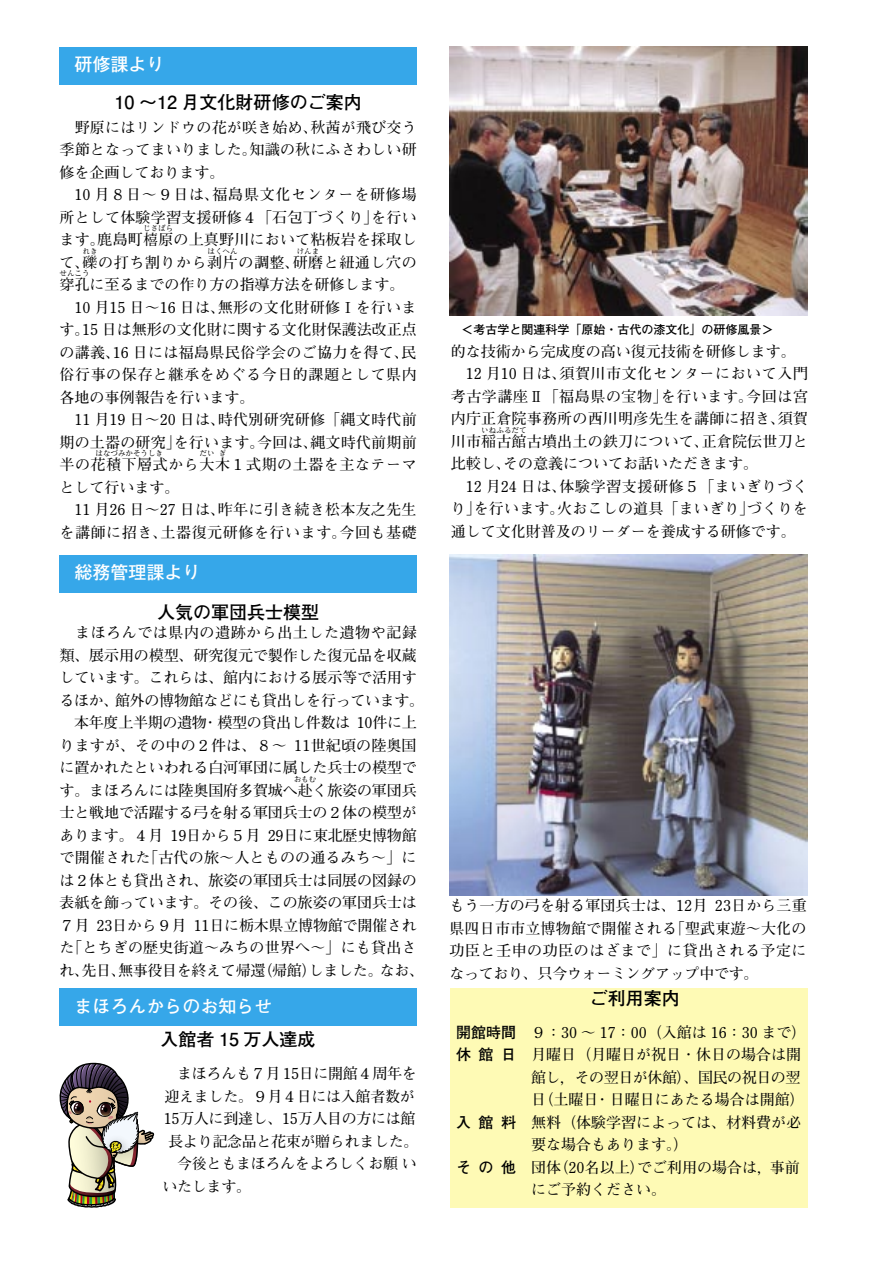
<style>
.page{position:relative;width:893px;height:1263px;background:#fff}
.page>*{position:absolute;margin:0;border:0;box-sizing:border-box;transform-origin:0 0}
.t1{font:700 18px "Futo Go B101 Pro";color:#000}
.t2{font:700 18px "Futo Go B101 Pro";color:#fff}
.t3{font:700 15px/22.5px "Futo Min A101 Pro";color:#000;text-align:justify}
.t4{font:700 15px/22.5px "Futo Min A101 Pro";letter-spacing:-.02em;color:#000;text-align:center}
.t5{font:700 15px/22.5px "Futo Min A101 Pro";letter-spacing:.04em;color:#000}
.t6{font:700 12px "Futo Go B101 Pro";color:#000}
.t7{font:700 7.5px "Futo Min A101 Pro";color:#000}
.s1{font-family:"Futo Go B101 Pro"}
</style>
<div class="page">
<div style="left:451px;top:989px;width:357px;height:219px;background:#fefab5"></div>
<div style="left:60px;top:988px;width:357px;height:38px;background:#36a7e9"></div>
<div style="left:60px;top:47px;width:357px;height:38px;background:#36a7e9"></div>
<div style="left:60px;top:555px;width:357px;height:38px;background:#36a7e9"></div>
<img style="left:449px;top:47px;width:358px;height:269px">
<img style="left:449px;top:555px;width:358px;height:341px">
<svg style="left:60px;top:1063px;width:94px;height:145px"></svg>
<p class="t2" style="left:74px;top:50px;width:91px">研修課より</p>
<p class="t1" style="left:115px;top:87px;width:249px">10 ～12 月文化財研修のご案内</p>
<p class="t3" style="left:60px;top:114px;width:359px">　野原にはリンドウの花が咲き始め、秋茜が飛び交う季節となってまいりました。知識の秋にふさわしい研修を企画しております。</p>
<p class="t3" style="left:60px;top:182px;width:359px">　10 月８日～９日は、福島県文化センターを研修場所として体験学習支援研修４「石包丁づくり」を行います。鹿島町橲原の上真野川において粘板岩を採取し</p>
<p class="t7" style="left:143px;top:223px;width:31px">じさばら</p>
<p class="t5" style="left:60px;top:249px;width:359px">て、礫の打ち割りから剥片の調整、研磨と紐通し穴の</p>
<p class="t7" style="left:83px;top:245px;width:17px">れき</p>
<p class="t7" style="left:208px;top:245px;width:31px">はくへん</p>
<p class="t7" style="left:297px;top:245px;width:24px">けんま</p>
<p class="t3" style="left:60px;top:272px;width:347px">穿孔に至るまでの作り方の指導方法を研修します。</p>
<p class="t7" style="left:60px;top:268px;width:31px">せんこう</p>
<p class="t3" style="left:60px;top:294px;width:359px">　10 月15 日～16 日は、無形の文化財研修Ⅰを行います。15 日は無形の文化財に関する文化財保護法改正点の講義、16 日には福島県民俗学会のご協力を得て、民俗行事の保存と継承をめぐる今日的課題として県内各地の事例報告を行います。</p>
<p class="t3" style="left:60px;top:407px;width:359px">　11 月19 日～20 日は、時代別研究研修「縄文時代前期の土器の研究」を行います。今回は、縄文時代前期前半の花積下層式から大木１式期の土器を主なテーマ</p>
<p class="t7" style="left:96px;top:448px;width:69px">はなづみかそうしき</p>
<p class="t7" style="left:200px;top:448px;width:16px">だい</p>
<p class="t7" style="left:219px;top:448px;width:9px">ぎ</p>
<p class="t3" style="left:60px;top:474px;width:121px">として行います。</p>
<p class="t5" style="left:60px;top:497px;width:359px">　11 月26 日～27 日は、昨年に引き続き松本友之先生を講師に招き、土器復元研修を行います。今回も基礎</p>
<p class="t2" style="left:74px;top:558px;width:127px">総務管理課より</p>
<p class="t1" style="left:157px;top:597px;width:163px">人気の軍団兵士模型</p>
<p class="t3" style="left:60px;top:620px;width:366px;text-align:left">　まほろんでは県内の遺跡から出土した遺物や記録類、展示用の模型、研究復元で製作した復元品を収蔵しています。これらは、館内における展示等で活用するほか、館外の博物館などにも貸出しを行っています。</p>
<p class="t3" style="left:60px;top:710px;width:359px">　本年度上半期の遺物・模型の貸出し件数は 10件に上りますが、その中の２件は、８～ 11世紀頃の陸奥国に置かれたといわれる白河軍団に属した兵士の模型です。まほろんには陸奥国府多賀城へ赴く旅姿の軍団兵</p>
<p class="t7" style="left:294px;top:773px;width:24px">おもむ</p>
<p class="t3" style="left:60px;top:800px;width:366px;text-align:left">士と戦地で活躍する弓を射る軍団兵士の２体の模型があります。４月 19日から５月 29日に東北歴史博物館で開催された「古代の旅～人とものの通るみち～」には２体とも貸出され、旅姿の軍団兵士は同展の図録の表紙を飾っています。その後、この旅姿の軍団兵士は<br>７月 23日から９月 11日に栃木県立博物館で開催された「とちぎの歴史街道～みちの世界へ～」にも貸出され、先日、無事役目を終えて帰還（帰館）しました。なお、</p>
<p class="t2" style="left:74px;top:991px;width:199px">まほろんからのお知らせ</p>
<p class="t1" style="left:161px;top:1025px;width:157px">入館者 15 万人達成</p>
<p class="t4" style="left:163px;top:1060px;width:257px">　まほろんも７月 15日に開館４周年を迎えました。９月４日には入館者数が<br>15万人に到達し、15万人目の方には館長より記念品と花束が贈られました。</p>
<p class="t4" style="left:163px;top:1150px;width:256px;text-align:left">　今後ともまほろんをよろしくお願いいたします。</p>
<p class="t6" style="left:449px;top:319px;width:325px">　＜考古学と関連科学「原始・古代の漆文化」の研修風景＞</p>
<p class="t3" style="left:451px;top:338px;width:346px">的な技術から完成度の高い復元技術を研修します。</p>
<p class="t3" style="left:451px;top:360px;width:359px">　12 月10 日は、須賀川市文化センターにおいて入門考古学講座Ⅱ「福島県の宝物」を行います。今回は宮内庁正倉院事務所の西川明彦先生を講師に招き、須賀川市稲古館古墳出土の鉄刀について、正倉院伝世刀と</p>
<p class="t7" style="left:481px;top:424px;width:47px">いねふるだて</p>
<p class="t3" style="left:451px;top:450px;width:309px">比較し、その意義についてお話いただきます。</p>
<p class="t3" style="left:451px;top:473px;width:359px">　12 月24 日は、体験学習支援研修５「まいぎりづくり」を行います。火おこしの道具「まいぎり」づくりを通して文化財普及のリーダーを養成する研修です。</p>
<p class="t3" style="left:449px;top:893px;width:359px">もう一方の弓を射る軍団兵士は、12月 23日から三重県四日市市立博物館で開催される「聖武東遊～大化の功臣と壬申の功臣のはざまで」に貸出される予定になっており、只今ウォーミングアップ中です。</p>
<p class="t1" style="left:590px;top:983px;width:91px">ご利用案内</p>
<p class="t3" style="left:456px;top:1019px;width:352px"><span class="s1">開館時間</span> ９：30 ～ 17：00（入館は 16：30 まで）</p>
<p class="t3" style="left:531px;top:1042px;width:275px;text-align:left;text-indent:-75px"><span class="s1">休館日</span> 月曜日（月曜日が祝日・休日の場合は開館し，その翌日が休館）、国民の祝日の翌日（土曜日・日曜日にあたる場合は開館）</p>
<p class="t3" style="left:531px;top:1109px;width:272px;text-indent:-75px"><span class="s1">入館料</span> 無料（体験学習によっては、材料費が必要な場合もあります。）</p>
<p class="t3" style="left:531px;top:1154px;width:270px;text-indent:-75px"><span class="s1">その他</span> 団体（20名以上）でご利用の場合は，事前にご予約ください。</p>
</div>
